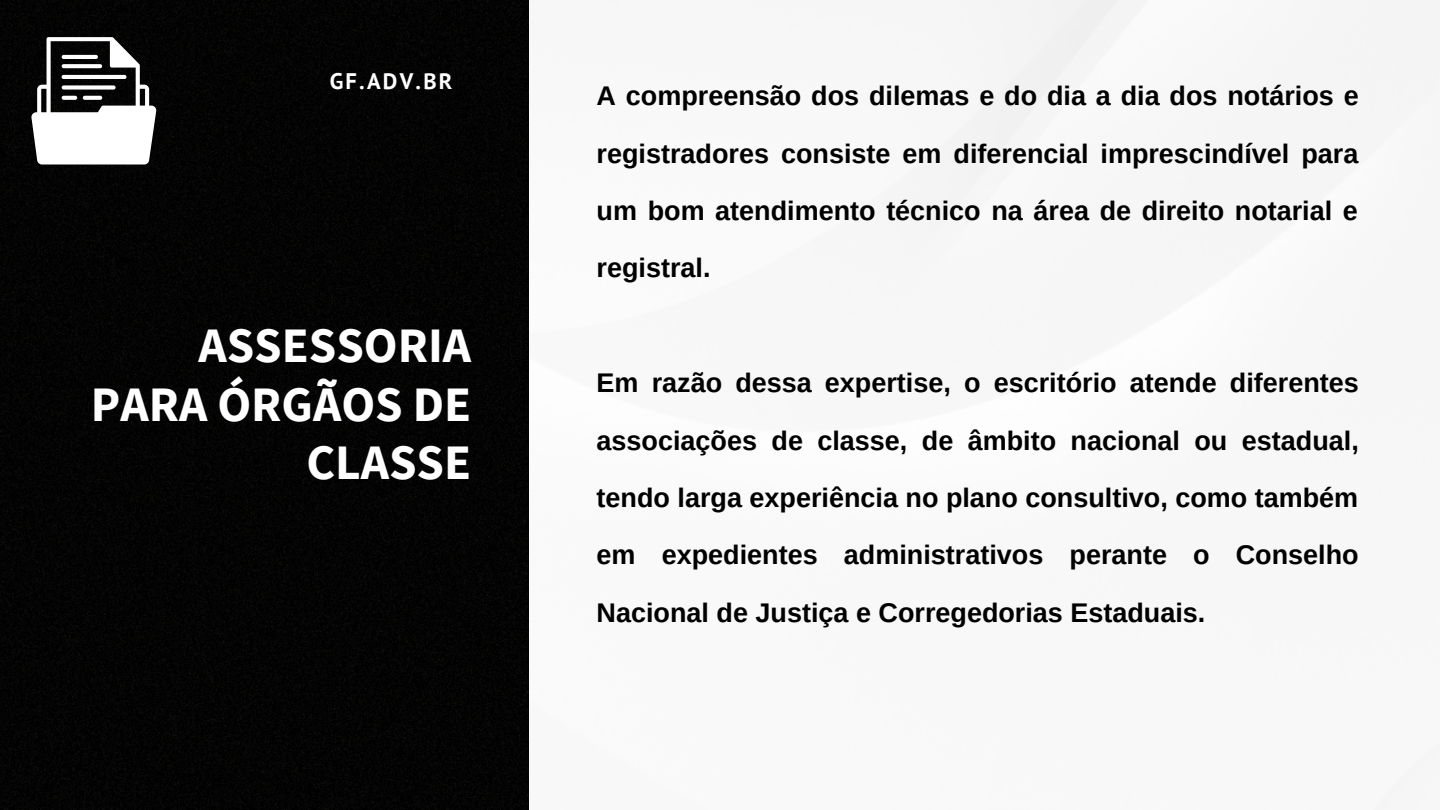
<style>
.page{position:relative;width:1440px;height:810px;background:#fff}
.page>*{position:absolute;margin:0;border:0;box-sizing:border-box;transform-origin:0 0}
.t1{font:700 49.5px/58.5px "Source Sans Pro";color:#fff;text-align:right}
.t2{font:700 27px/57.3px "Arimo";color:#000;text-align:justify}
.t3{font:700 22.5px "PT Sans";letter-spacing:.1em;color:#fff}
</style>
<div class="page">
<div style="left:0;top:0;width:529px;height:810px;background:#030303"></div>
<svg style="left:31px;top:37px;width:125px;height:128px"></svg>
<p class="t3" style="left:330px;top:66px;width:124px">GF.ADV.BR</p>
<h1 class="t1" style="left:91px;top:315px;width:382px">ASSESSORIA<br>PARA ÓRGÃOS DE<br>CLASSE</h1>
<p class="t2" style="left:597px;top:67px;width:764px">A compreensão dos dilemas e do dia a dia dos notários e registradores consiste em diferencial imprescindível para um bom atendimento técnico na área de direito notarial e registral.</p>
<p class="t2" style="left:597px;top:354px;width:764px">Em razão dessa expertise, o escritório atende diferentes associações de classe, de âmbito nacional ou estadual, tendo larga experiência no plano consultivo, como também em expedientes administrativos perante o Conselho Nacional de Justiça e Corregedorias Estaduais.</p>
</div>
